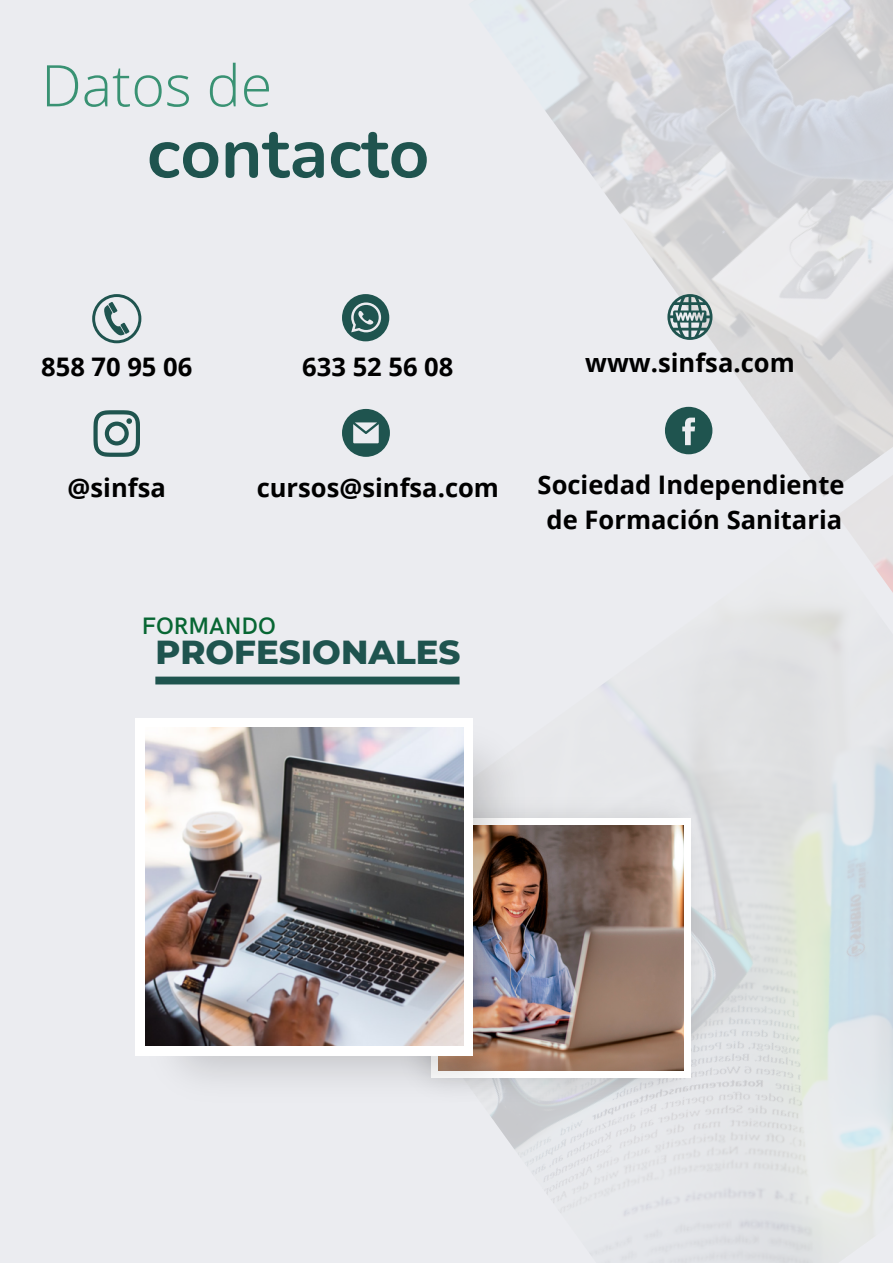
<style>
.page{position:relative;width:893px;height:1264px;background:#fff}
.page>*{position:absolute;margin:0;border:0;box-sizing:border-box;transform-origin:0 0}
.t1{font:700 70.65px "Nunito";color:#1f544f}
.t2{font:300 57.45px "Open Sans";color:#399273}
.t3{font:800 33.9px "Montserrat";color:#1f544f}
.t4{font:700 25.5px "Open Sans";color:#000}
.t5{font:600 23.85px "HK Grotesk";color:#076633}
</style>
<div class="page">
<div style="left:0;top:0;width:892px;height:1262px;background:#ebecf0"></div>
<img style="left:324px;top:529px;width:568px;height:733px">
<svg style="left:342px;top:294px;width:47px;height:47px"></svg>
<svg style="left:92px;top:294px;width:49px;height:49px"></svg>
<svg style="left:667px;top:294px;width:45px;height:46px"></svg>
<svg style="left:93px;top:410px;width:46px;height:46px"></svg>
<svg style="left:665px;top:407px;width:47px;height:47px"></svg>
<svg style="left:342px;top:409px;width:48px;height:48px"></svg>
<div style="left:155px;top:676px;width:304px;height:8px;background:#1f544f"></div>
<img style="left:551px;top:775px;width:173px;height:348px">
<div style="left:431px;top:818px;width:260px;height:260px;background:#fff"></div>
<img style="left:551px;top:826px;width:132px;height:244px">
<img style="left:135px;top:695px;width:416px;height:435px">
<div style="left:136px;top:718px;width:337px;height:337px;background:#fff"></div>
<img style="left:145px;top:727px;width:318px;height:318px">
<p class="t2" style="left:41px;top:45px;width:232px">Datos de</p>
<p class="t1" style="left:147px;top:106px;width:284px">contacto</p>
<p class="t4" style="left:41px;top:348px;width:153px">858 70 95 06</p>
<p class="t4" style="left:302px;top:348px;width:153px">633 52 56 08</p>
<p class="t4" style="left:585px;top:345px;width:211px">www.sinfsa.com</p>
<p class="t4" style="left:68px;top:470px;width:100px">@sinfsa</p>
<p class="t4" style="left:257px;top:470px;width:244px">cursos@sinfsa.com</p>
<p class="t4" style="left:537px;top:466px;width:308px">Sociedad Independiente</p>
<p class="t4" style="left:546px;top:501px;width:297px">de Formación Sanitaria</p>
<p class="t5" style="left:142px;top:612px;width:135px">FORMANDO</p>
<p class="t3" style="left:155px;top:630px;width:306px">PROFESIONALES</p>
</div>
